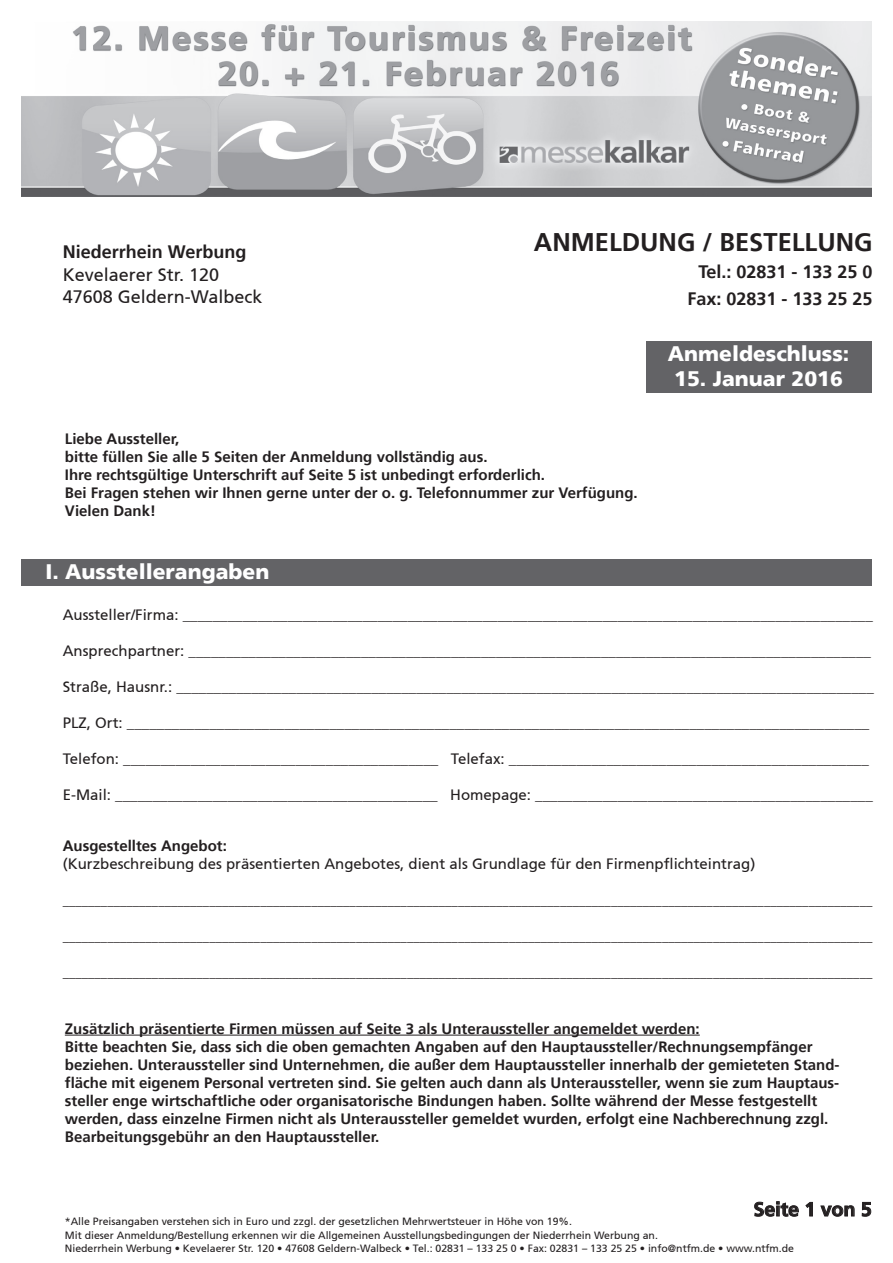
<style>
.page{position:relative;width:893px;height:1263px;background:#fff}
.page>*{position:absolute;margin:0;border:0;box-sizing:border-box;transform-origin:0 0}
.t1{font:700 25.5px "Frutiger 65";color:#231f20}
.t2{font:900 21px "Frutiger 75";color:#fff}
.t3{font:700 19.5px "Frutiger 65";color:#231f20}
.t4{font:700 18px/27px "Frutiger 65";color:#231f20;text-align:right}
.t5{font:18px/22.5px "Frutiger 55 Roman";color:#231f20}
.t6{font:700 15px/18px "Frutiger 65";color:#231f20}
.t7{font:15px "Frutiger 55 Roman";color:#231f20}
.t8{font:15px "Frutiger 55 Roman";color:#231f20;scale:.85 1}
.t9{font:10.5px/13.5px "Frutiger 55 Roman";color:#231f20}
</style>
<div class="page">
<img style="left:21px;top:21px;width:851px;height:175px">
<div style="left:646px;top:341px;width:226px;height:51px;background:#636366"></div>
<div style="left:21px;top:559px;width:851px;height:27px;background:#636366"></div>
<svg style="left:754px;top:1201px;width:45px;height:16px"></svg>
<svg style="left:805px;top:1201px;width:8px;height:16px"></svg>
<svg style="left:820px;top:1205px;width:35px;height:12px"></svg>
<svg style="left:861px;top:1202px;width:11px;height:15px"></svg>
<hr style="left:65px;top:1035px;width:635px;height:1px;background:#231f20">
<p class="t4" style="left:63px;top:238px;width:185px">Niederrhein Werbung</p>
<p class="t5" style="left:63px;top:263px;width:201px">Kevelaerer Str. 120<br>47608 Geldern-Walbeck</p>
<h1 class="t1" style="left:534px;top:227px;width:340px">ANMELDUNG / BESTELLUNG</h1>
<p class="t4" style="left:687px;top:259px;width:187px">Tel.: 02831 - 133 25 0<br>Fax: 02831 - 133 25 25</p>
<h2 class="t2" style="left:668px;top:341px;width:183px">Anmeldeschluss:</h2>
<h2 class="t2" style="left:674px;top:366px;width:170px">15. Januar 2016</h2>
<p class="t6" style="left:65px;top:430px;width:574px">Liebe Aussteller,<br>bitte füllen Sie alle 5 Seiten der Anmeldung vollständig aus.<br>Ihre rechtsgültige Unterschrift auf Seite 5 ist unbedingt erforderlich.<br>Bei Fragen stehen wir Ihnen gerne unter der o. g. Telefonnummer zur Verfügung.<br>Vielen Dank!</p>
<h2 class="t2" style="left:45px;top:559px;width:226px">I. Ausstellerangaben</h2>
<p class="t7" style="left:63px;top:606px;width:812px">Aussteller/Firma: ____________________________________________________________________________________________</p>
<p class="t7" style="left:63px;top:642px;width:810px">Ansprechpartner: ___________________________________________________________________________________________</p>
<p class="t7" style="left:63px;top:678px;width:813px">Straße, Hausnr.: _____________________________________________________________________________________________</p>
<p class="t7" style="left:63px;top:714px;width:808px">PLZ, Ort: ___________________________________________________________________________________________________</p>
<p class="t7" style="left:63px;top:750px;width:808px">Telefon: __________________________________________ Telefax: ________________________________________________</p>
<p class="t7" style="left:63px;top:786px;width:812px">E-Mail: ___________________________________________ Homepage: _____________________________________________</p>
<p class="t6" style="left:63px;top:837px;width:166px">Ausgestelltes Angebot:</p>
<p class="t7" style="left:63px;top:855px;width:694px">(Kurzbeschreibung des präsentierten Angebotes, dient als Grundlage für den Firmenpflichteintrag)</p>
<p class="t8" style="left:63px;top:891px;width:954px">_______________________________________________________________________________________________________________________________</p>
<p class="t8" style="left:63px;top:927px;width:954px">_______________________________________________________________________________________________________________________________</p>
<p class="t8" style="left:63px;top:963px;width:954px">_______________________________________________________________________________________________________________________________</p>
<p class="t6" style="left:65px;top:1020px;width:776px">Zusätzlich präsentierte Firmen müssen auf Seite 3 als Unteraussteller angemeldet werden:<br>Bitte beachten Sie, dass sich die oben gemachten Angaben auf den Hauptaussteller/Rechnungsempfänger beziehen. Unteraussteller sind Unternehmen, die außer dem Hauptaussteller innerhalb der gemieteten Stand&shy;fläche mit eigenem Personal vertreten sind. Sie gelten auch dann als Unteraussteller, wenn sie zum Hauptaus&shy;steller enge wirtschaftliche oder organisatorische Bindungen haben. Sollte während der Messe festgestellt werden, dass einzelne Firmen nicht als Unteraussteller gemeldet wurden, erfolgt eine Nachberechnung zzgl.<br>Bearbeitungsgebühr an den Hauptaussteller.</p>
<h3 class="t3" style="left:754px;top:1198px;width:120px">Seite 1 von 5</h3>
<p class="t9" style="left:65px;top:1215px;width:731px">*Alle Preisangaben verstehen sich in Euro und zzgl. der gesetzlichen Mehrwertsteuer in Höhe von 19%.<br>Mit dieser Anmeldung/Bestellung erkennen wir die Allgemeinen Ausstellungsbedingungen der Niederrhein Werbung an.<br>Niederrhein Werbung • Kevelaerer Str. 120 • 47608 Geldern-Walbeck • Tel.: 02831 – 133 25 0 • Fax: 02831 – 133 25 25 • info@ntfm.de • www.ntfm.de</p>
</div>
